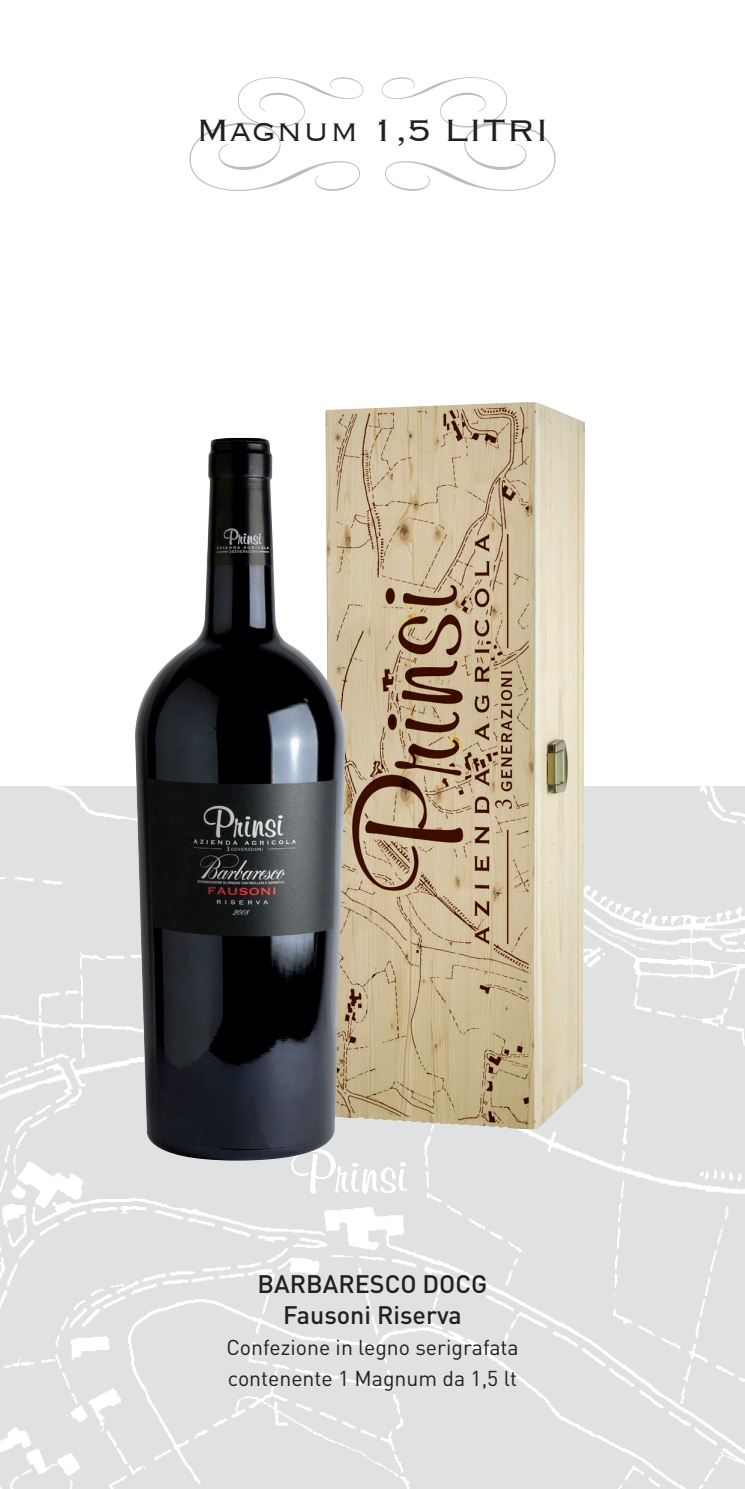
<style>
.page{position:relative;width:745px;height:1489px;background:#fff}
.page>*{position:absolute;margin:0;border:0;box-sizing:border-box;transform-origin:0 0}
.t1{font:300 40px "Copperplate";color:#231f20}
.t2{font:500 25px/30.8px "DIN";color:#231f20;text-align:center}
.t3{font:21.25px/30.8px "DIN";color:#231f20}
</style>
<div class="page">
<img style="left:0;top:786px;width:744px;height:702px">
<svg style="left:290px;top:1147px;width:117px;height:46px"></svg>
<img style="left:325px;top:402px;width:259px;height:727px">
<img style="left:135px;top:437px;width:210px;height:723px">
<h1 class="t1" style="left:196px;top:104px;width:354px">Magnum 1,5 LITRI</h1>
<p class="t2" style="left:257px;top:1267px;width:231px">BARBARESCO DOCG<br>Fausoni Riserva</p>
<p class="t3" style="left:226px;top:1331px;width:293px">Confezione in legno serigrafata contenente 1 Magnum da 1,5 lt</p>
</div>
